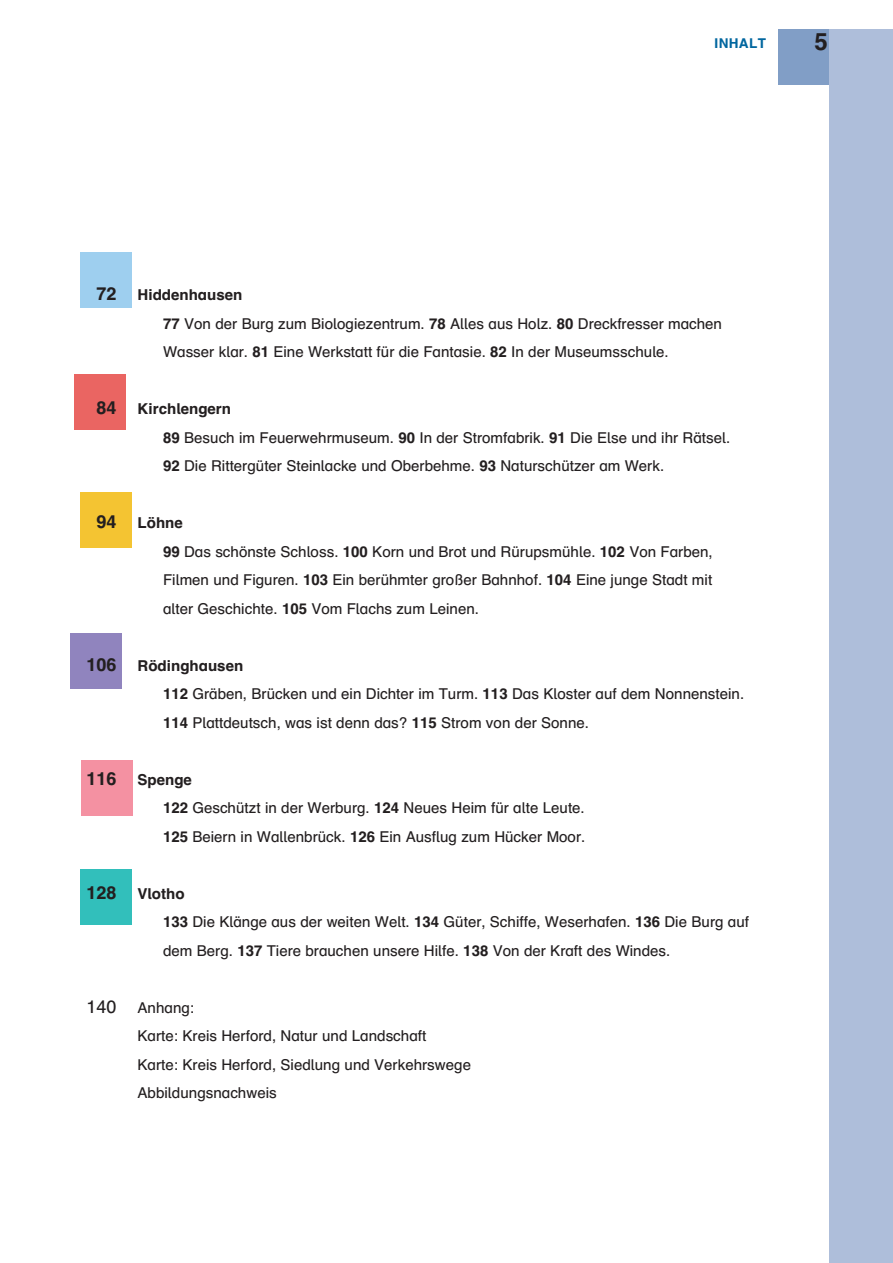
<style>
.page{position:relative;width:893px;height:1263px;background:#fff}
.page>*{position:absolute;margin:0;border:0;box-sizing:border-box;transform-origin:0 0}
.t1{font:700 24px "Schulbuch Nord";color:#231f20}
.t2{font:700 18px "Schulbuch Nord";color:#231f20}
.t3{font:18px "Schulbuch Nord";color:#231f20}
.t4{font:15px/28.5px "Schulbuch Nord";color:#231f20}
.t5{font:700 13.5px "Schulbuch Nord";letter-spacing:.03em;color:#01669f}
.s1{color:#9ecfef}
.s2{font-weight:700}
.s3{color:#ea6562}
.s4{color:#f4c432}
</style>
<div class="page">
<div style="left:81px;top:869px;width:51px;height:55px;background:#32bfbb"></div>
<div style="left:81px;top:761px;width:51px;height:55px;background:#f491a2"></div>
<div style="left:70px;top:633px;width:51px;height:55px;background:#9084be"></div>
<div style="left:81px;top:492px;width:51px;height:56px;background:#f4c432"></div>
<div style="left:75px;top:375px;width:51px;height:55px;background:#ea6562"></div>
<div style="left:81px;top:253px;width:51px;height:55px;background:#9ecfef"></div>
<div style="left:778px;top:30px;width:51px;height:55px;background:#819ec6"></div>
<div style="left:829px;top:30px;width:64px;height:1233px;background:#aebeda"></div>
<p class="t5" style="left:714px;top:39px;width:53px">INHALT</p>
<h1 class="t1" style="left:814px;top:33px;width:15px">5</h1>
<p class="t2" style="left:87px;top:287px;width:32px"><span class="s1">1</span>72</p>
<p class="t4" style="left:163px;top:280px;width:560px;text-indent:-26px"><span class="s2">Hiddenhausen<br>77</span> Von der Burg zum Biologie zentrum. <span class="s2">78</span> Alles aus Holz. <span class="s2">80</span> Dreckfresser machen<br>Wasser klar. <span class="s2">81</span> Eine Werkstatt für die Fantasie. <span class="s2">82</span> In der Museumsschule.</p>
<p class="t2" style="left:87px;top:401px;width:32px"><span class="s3">2</span>84</p>
<p class="t4" style="left:163px;top:394px;width:569px;text-indent:-26px"><span class="s2">Kirchlengern<br>89</span> Besuch im Feuerwehrmuseum. <span class="s2">90</span> In der Stromfabrik. <span class="s2">91</span> Die Else und ihr Rätsel.<br><span class="s2">92</span> Die Rittergüter Steinlacke und Oberbehme. <span class="s2">93</span> Naturschützer am Werk.</p>
<p class="t2" style="left:87px;top:515px;width:32px"><span class="s4">2</span>94</p>
<p class="t4" style="left:163px;top:508px;width:551px;text-indent:-25px"><span class="s2">Löhne<br>99</span> Das schönste Schloss. <span class="s2">100</span> Korn und Brot und Rürupsmühle. <span class="s2">102</span> Von Farben, Filmen und Figuren. <span class="s2">103</span> Ein berühmter großer Bahnhof. <span class="s2">104</span> Eine junge Stadt mit alter Geschichte. <span class="s2">105</span> Vom Flachs zum Leinen.</p>
<p class="t2" style="left:87px;top:658px;width:32px">106</p>
<p class="t4" style="left:163px;top:651px;width:583px;text-indent:-26px"><span class="s2">Rödinghausen<br>112</span> Gräben, Brücken und ein Dichter im Turm. <span class="s2">113</span> Das Kloster auf dem Nonnenstein.<br><span class="s2">114</span> Plattdeutsch, was ist denn das? <span class="s2">115</span> Strom von der Sonne.</p>
<p class="t2" style="left:87px;top:772px;width:32px">116</p>
<p class="t4" style="left:163px;top:765px;width:424px;text-indent:-26px"><span class="s2">Spenge<br>122</span> Geschützt in der Werburg. <span class="s2">124</span> Neues Heim für alte Leute.<br><span class="s2">125</span> Beiern in Wallen brück. <span class="s2">126</span> Ein Ausflug zum Hücker Moor.</p>
<p class="t2" style="left:87px;top:886px;width:32px">128</p>
<p class="t4" style="left:163px;top:879px;width:588px;text-indent:-26px"><span class="s2">Vlotho<br>133</span> Die Klänge aus der weiten Welt. <span class="s2">134</span> Güter, Schiffe, Weserhafen. <span class="s2">136</span> Die Burg auf dem Berg. <span class="s2">137</span> Tiere brauchen unsere Hilfe. <span class="s2">138</span> Von der Kraft des Windes.</p>
<p class="t3" style="left:87px;top:995px;width:32px">140</p>
<p class="t4" style="left:137px;top:993px;width:335px">Anhang:<br>Karte: Kreis Herford, Natur und Landschaft<br>Karte: Kreis Herford, Siedlung und Verkehrswege<br>Abbildungsnachweis</p>
</div>
